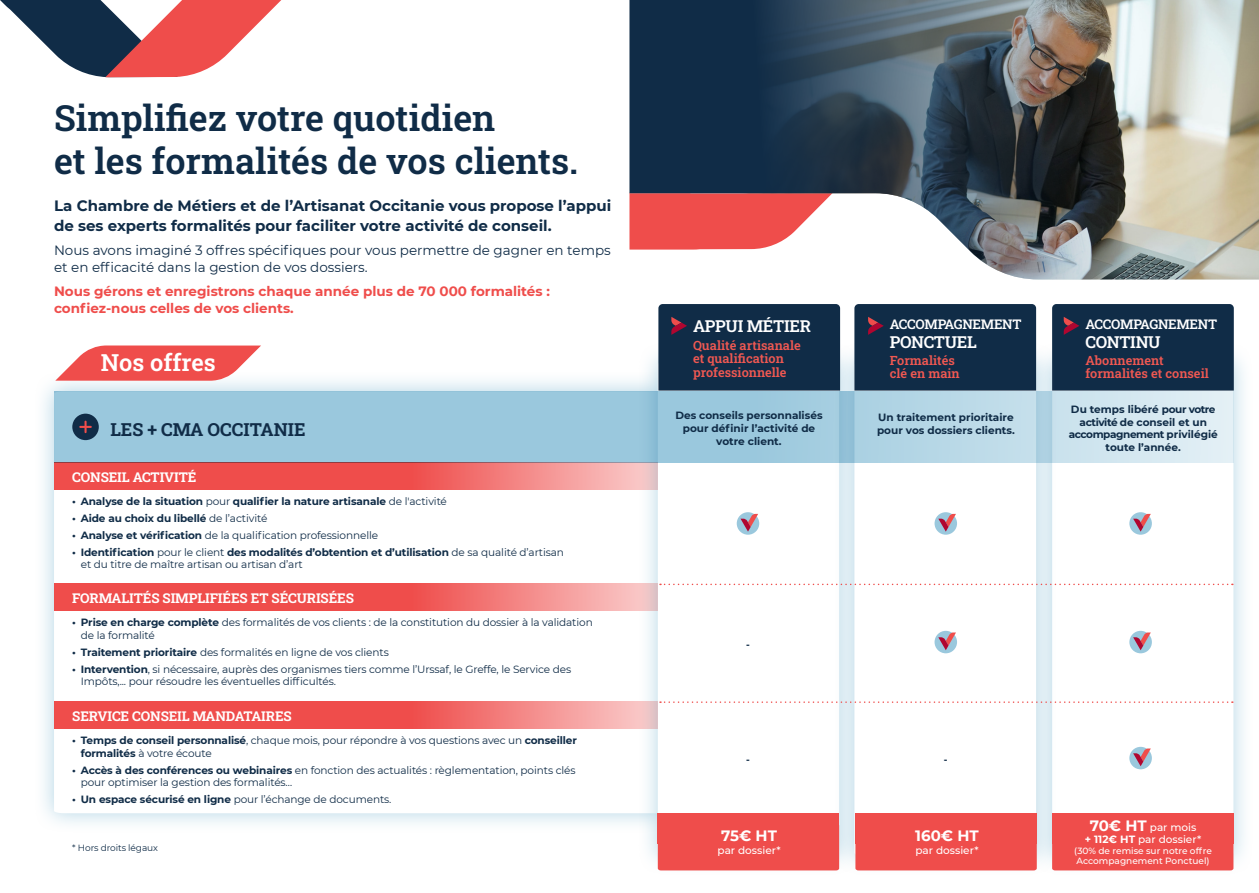
<style>
.page{position:relative;width:1259px;height:893px;background:#fff}
.page>*{position:absolute;margin:0;border:0;box-sizing:border-box;transform-origin:0 0}
.t1{font:36px/43.2px "Roboto Slab";color:#102c47}
.t2{font:23.55px "Roboto Slab";color:#fff}
.t3{font:18px "Roboto Slab";color:#102c47}
.t4{font:16.5px "Roboto Slab";letter-spacing:-.02em;color:#fff}
.t5{font:700 15px/19.8px "Montserrat";color:#102c47}
.t6{font:700 15px "Montserrat";color:#fff}
.t7{font:13.5px/16.2px "Montserrat";color:#102c47}
.t8{font:700 13.5px/16.2px "Montserrat";color:#ef4d4b}
.t9{font:13.5px "Roboto Slab";letter-spacing:-.01em;color:#fff}
.t10{font:13.35px "Roboto Slab";letter-spacing:-.02em;color:#fff}
.t11{font:12.75px/13.5px "Roboto Slab";color:#f05852}
.t12{font:10.5px/12.6px "Montserrat";letter-spacing:-.01em;color:#102c47}
.t13{font:700 10.5px/12.6px "Montserrat";color:#102c47;text-align:center}
.t14{font:500 10.5px "Montserrat";color:#fff}
.t15{font:700 9.6px "Montserrat";color:#102c47}
.t16{font:500 9px/10.5px "Montserrat";color:#fff}
.t17{font:9px "Montserrat";letter-spacing:-.01em;color:#102c47}
.s1{font-weight:400}
.s2{font-weight:700}
.s3{font-weight:700;font-size:15px}
</style>
<div class="page">
<div style="left:1032px;top:342px;width:222px;height:533px;background:#9ac8dd;opacity:.75"></div>
<div style="left:1052px;top:362px;width:181px;height:493px;background:#fff;border-radius:3px"></div>
<div style="left:34px;top:371px;width:654px;height:462px;background:#9ac8dd;opacity:.75"></div>
<svg style="left:54px;top:489px;width:583px;height:324px"></svg>
<div style="left:637px;top:342px;width:222px;height:533px;background:#9ac8dd;opacity:.75"></div>
<div style="left:658px;top:362px;width:181px;height:493px;background:#fff;border-radius:3px"></div>
<div style="left:834px;top:342px;width:222px;height:533px;background:#9ac8dd;opacity:.75"></div>
<div style="left:854px;top:362px;width:182px;height:493px;background:#fff;border-radius:3px"></div>
<svg style="left:54px;top:391px;width:1179px;height:71px;background:#a8cfe1"></svg>
<svg style="left:54px;top:462px;width:604px;height:27px;background:#ed6665"></svg>
<svg style="left:54px;top:583px;width:604px;height:27px;background:#f06765"></svg>
<svg style="left:54px;top:701px;width:604px;height:27px;background:#f06765"></svg>
<svg style="left:660px;top:584px;width:572px;height:1px"></svg>
<svg style="left:660px;top:701px;width:572px;height:2px"></svg>
<div style="left:855px;top:813px;width:181px;height:57px;background:#ef4d4b"></div>
<div style="left:1052px;top:813px;width:181px;height:57px;background:#ef4d4b"></div>
<img style="left:629px;top:0;width:630px;height:279px">
<svg style="left:0;top:0;width:281px;height:77px"></svg>
<svg style="left:934px;top:512px;width:23px;height:23px"></svg>
<svg style="left:938px;top:514px;width:18px;height:18px"></svg>
<div style="left:934px;top:631px;width:23px;height:22px;background:#9ac8dd;border-radius:50%"></div>
<svg style="left:938px;top:632px;width:18px;height:18px"></svg>
<svg style="left:1129px;top:512px;width:23px;height:23px"></svg>
<svg style="left:1133px;top:514px;width:17px;height:18px"></svg>
<div style="left:1129px;top:631px;width:23px;height:22px;background:#9ac8dd;border-radius:50%"></div>
<svg style="left:1133px;top:632px;width:17px;height:18px"></svg>
<div style="left:1129px;top:747px;width:23px;height:22px;background:#9ac8dd;border-radius:50%"></div>
<svg style="left:1133px;top:748px;width:17px;height:18px"></svg>
<svg style="left:55px;top:345px;width:206px;height:36px"></svg>
<div style="left:72px;top:414px;width:27px;height:26px;background:#102c47;border-radius:50%"></div>
<svg style="left:79px;top:421px;width:13px;height:12px"></svg>
<div style="left:658px;top:813px;width:181px;height:57px;background:#ef4d4b"></div>
<div style="left:737px;top:512px;width:22px;height:23px;background:#9ac8dd;border-radius:50%"></div>
<svg style="left:740px;top:514px;width:18px;height:18px"></svg>
<div style="left:1052px;top:304px;width:181px;height:87px;background:#102c47"></div>
<div style="left:854px;top:304px;width:182px;height:87px;background:#102c47"></div>
<div style="left:658px;top:304px;width:182px;height:87px;background:#102c47"></div>
<p class="t1" style="left:54px;top:96px;width:526px">Simplifiez votre quotidien<br>et les formalités de vos clients.</p>
<p class="t5" style="left:54px;top:195px;width:559px">La Chambre de Métiers et de l’Artisanat Occitanie vous propose l’appui de ses experts formalités pour faciliter votre activité de conseil.</p>
<p class="t7" style="left:54px;top:242px;width:558px">Nous avons imaginé 3 offres spécifiques pour vous permettre de gagner en temps et en efficacité dans la gestion de vos dossiers.</p>
<p class="t8" style="left:54px;top:283px;width:497px">Nous gérons et enregistrons chaque année plus de 70 000 formalités : confiez-nous celles de vos clients.</p>
<p class="t2" style="left:101px;top:346px;width:116px">Nos offres</p>
<p class="t3" style="left:110px;top:417px;width:197px">LES + CMA OCCITANIE</p>
<p class="t9" style="left:72px;top:468px;width:126px">CONSEIL ACTIVITÉ</p>
<p class="t13" style="left:72px;top:495px;width:376px">• Analyse de la situation <span class="s1">pour</span> qualifier la nature artisanale <span class="s1">de l'activité</span></p>
<p class="t13" style="left:72px;top:511px;width:197px">• Aide au choix du libellé <span class="s1">de l’activité</span></p>
<p class="t12" style="left:72px;top:528px;width:307px"><span class="s2">• Analyse et vérification</span> de la qualification professionnelle</p>
<p class="t12" style="left:81px;top:545px;width:485px;text-indent:-9px"><span class="s2">• Identification</span> pour le client <span class="s2">des modalités d’obtention et d’utilisation</span> de sa qualité d’artisan et du titre de maître artisan ou artisan d’art</p>
<p class="t9" style="left:72px;top:589px;width:283px">FORMALITÉS SIMPLIFIÉES ET SÉCURISÉES</p>
<p class="t12" style="left:81px;top:616px;width:513px;text-indent:-9px"><span class="s2">• Prise en charge complète</span> des formalités de vos clients : de la constitution du dossier à la validation de la formalité</p>
<p class="t12" style="left:72px;top:645px;width:318px"><span class="s2">• Traitement prioritaire</span> des formalités en ligne de vos clients</p>
<p class="t12" style="left:81px;top:662px;width:492px;text-indent:-9px"><span class="s2">• Intervention</span>, si nécessaire, auprès des organismes tiers comme l’Urssaf, le Greffe, le Service des<br>Impôts,... pour résoudre les éventuelles difficultés.</p>
<p class="t9" style="left:72px;top:707px;width:221px">SERVICE CONSEIL MANDATAIRES</p>
<p class="t12" style="left:81px;top:734px;width:498px;text-indent:-9px"><span class="s2">• Temps de conseil personnalisé</span>, chaque mois, pour répondre à vos questions avec un <span class="s2">conseiller formalités</span> à votre écoute</p>
<p class="t12" style="left:81px;top:763px;width:496px;text-indent:-9px"><span class="s2">• Accès à des conférences ou webinaires</span> en fonction des actualités : règlementation, points clés pour optimiser la gestion des formalités…</p>
<p class="t12" style="left:72px;top:793px;width:321px"><span class="s2">• Un espace sécurisé en ligne</span> pour l’échange de documents.</p>
<p class="t17" style="left:72px;top:841px;width:87px">* Hors droits légaux</p>
<p class="t4" style="left:693px;top:315px;width:120px">APPUI MÉTIER</p>
<p class="t11" style="left:693px;top:338px;width:109px">Qualité artisanale</p>
<p class="t11" style="left:693px;top:352px;width:95px">et qualification professionnelle</p>
<p class="t13" style="left:675px;top:409px;width:149px">Des conseils personnalisés</p>
<p class="t13" style="left:683px;top:421px;width:134px">pour définir l’activité de</p>
<p class="t13" style="left:716px;top:434px;width:67px">votre client.</p>
<p class="t10" style="left:889px;top:315px;width:133px">ACCOMPAGNEMENT</p>
<p class="t4" style="left:889px;top:331px;width:89px">PONCTUEL</p>
<p class="t11" style="left:889px;top:353px;width:67px">Formalités</p>
<p class="t11" style="left:889px;top:367px;width:72px">clé en main</p>
<p class="t13" style="left:878px;top:410px;width:137px">Un traitement prioritaire</p>
<p class="t13" style="left:877px;top:423px;width:139px">pour vos dossiers clients.</p>
<p class="t10" style="left:1085px;top:315px;width:133px">ACCOMPAGNEMENT</p>
<p class="t4" style="left:1085px;top:331px;width:77px">CONTINU</p>
<p class="t11" style="left:1085px;top:353px;width:80px">Abonnement</p>
<p class="t11" style="left:1085px;top:367px;width:125px">formalités et conseil</p>
<p class="t13" style="left:1068px;top:402px;width:151px">Du temps libéré pour votre activité de conseil et un accompagnement privilégié toute l’année.</p>
<p class="t15" style="left:746px;top:638px;width:5px">-</p>
<p class="t15" style="left:746px;top:752px;width:5px">-</p>
<p class="t6" style="left:721px;top:825px;width:57px">75€ HT</p>
<p class="t14" style="left:717px;top:843px;width:65px">par dossier*</p>
<p class="t15" style="left:944px;top:752px;width:5px">-</p>
<p class="t6" style="left:915px;top:825px;width:65px">160€ HT</p>
<p class="t14" style="left:915px;top:843px;width:65px">par dossier*</p>
<p class="t14" style="left:1089px;top:820px;width:108px"><span class="s3">70€ HT</span> par mois</p>
<p class="t14" style="left:1085px;top:832px;width:118px"><span class="s2">+ 112€ HT</span> par dossier*</p>
<p class="t16" style="left:1074px;top:845px;width:139px">(30% de remise sur notre offre<br>Accompagnement Ponctuel)</p>
</div>
